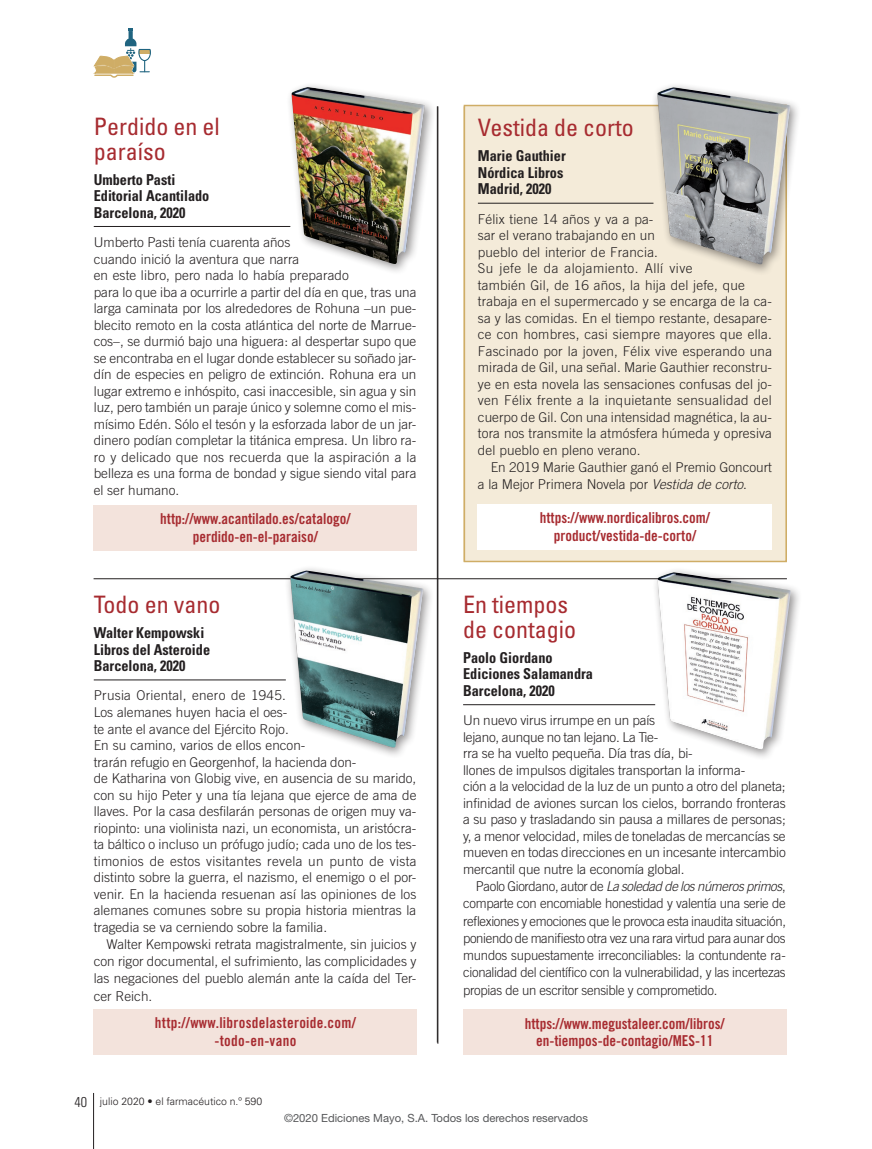
<style>
.page{position:relative;width:872px;height:1149px;background:#fff}
.page>*{position:absolute;margin:0;border:0;box-sizing:border-box;transform-origin:0 0}
.LLILBRES_titol{font:condensed 24px/24.8px "Univers LT Std";color:#a72b30}
.LLIBRES_web{font:15px/17.2px "Trade Gothic LT Std Bd Cn 20";color:#a72b30;text-align:center}
.LLIBRES_autor{font:700 condensed 15px "Univers LT Std";color:#231f20;scale:.95 1}
.LLIBRES_ciutat{font:700 condensed 15px "Univers LT Std";color:#231f20;scale:.95 1}
.LLIBRES_web-2{font:15px/17.2px "Trade Gothic LT Std Bd Cn 20";letter-spacing:.02em;color:#a72b30;text-align:center}
.TEXT_GENERAL_sense_e{font:300 13.5px/16.5px "Trade Gothic LT Std";color:#231f20}
.TEXT_GENERAL{font:300 13.5px/17.2px "Trade Gothic LT Std";color:#231f20;text-align:justify}
.LADILLO_3{font:11.25px "Helvetica Neue LT Std";color:#57585a}
.t1{font:300 10.5px "Univers LT Std";color:#231f20}
.s1{font-stretch:condensed;font-size:14.25px}
.s2{font-style:italic}
</style>
<div class="page">
<svg style="left:93px;top:28px;width:58px;height:50px"></svg>
<hr style="left:94px;top:578px;width:693px;height:1px;background:#231f20">
<hr style="left:93px;top:1092px;width:1px;height:56px;background:#231f20">
<hr style="left:437px;top:106px;width:1px;height:937px;background:#231f20">
<hr style="left:94px;top:226px;width:196px;height:1px;background:#231f20">
<div style="left:94px;top:505px;width:323px;height:45px;background:#f3e3dc"></div>
<hr style="left:94px;top:679px;width:192px;height:1px;background:#231f20">
<div style="left:94px;top:1008px;width:323px;height:45px;background:#f3e3dc"></div>
<hr style="left:463px;top:704px;width:192px;height:1px;background:#231f20">
<div style="left:463px;top:1008px;width:323px;height:45px;background:#f3e3dc"></div>
<div style="left:464px;top:105px;width:322px;height:456px;background:#f4ebd9"></div>
<hr style="left:478px;top:203px;width:175px;height:1px;background:#231f20">
<div style="left:477px;top:504px;width:295px;height:45px;background:#fff"></div>
<div style="left:463px;top:105px;width:324px;height:457px;border:2px solid #cfad66"></div>
<div style="left:651px;top:566px;width:151px;height:194px;background:#231f20;opacity:.5"></div>
<img style="left:657px;top:572px;width:134px;height:177px">
<div style="left:285px;top:81px;width:151px;height:194px;background:#231f20;opacity:.5"></div>
<img style="left:291px;top:87px;width:134px;height:177px">
<div style="left:651px;top:82px;width:151px;height:194px;background:#231f20;opacity:.5"></div>
<img style="left:657px;top:87px;width:133px;height:177px">
<div style="left:284px;top:565px;width:151px;height:193px;background:#231f20;opacity:.5"></div>
<img style="left:290px;top:570px;width:133px;height:177px">
<p class="LLILBRES_titol" style="left:94px;top:114px;width:128px">Perdido en el paraíso</p>
<p class="LLIBRES_autor" style="left:94px;top:170px;width:87px">Umberto Pasti</p>
<p class="LLIBRES_autor" style="left:94px;top:187px;width:123px">Editorial Acantilado</p>
<p class="LLIBRES_ciutat" style="left:94px;top:203px;width:98px">Barcelona, 2020</p>
<p class="TEXT_GENERAL_sense_e" style="left:94px;top:234px;width:324px">Umberto Pasti tenía cuarenta años<br>cuando inició la aventura que narra<br>en este libro, pero nada lo había preparado<br>para lo que iba a ocurrirle a partir del día en que, tras una larga caminata por los alrededores de Rohuna –un pue&shy;blecito remoto en la costa atlántica del norte de Marrue&shy;cos–, se durmió bajo una higuera: al despertar supo que se encontraba en el lugar donde establecer su soñado jar&shy;dín de especies en peligro de extinción. Rohuna era un lugar extremo e inhóspito, casi inaccesible, sin agua y sin luz, pero también un paraje único y solemne como el mis&shy;mísimo Edén. Sólo el tesón y la esforzada labor de un jar&shy;dinero podían completar la titánica empresa. Un libro ra&shy;ro y delicado que nos recuerda que la aspiración a la belleza es una forma de bondad y sigue siendo vital para el ser humano.</p>
<p class="LLIBRES_web" style="left:160px;top:510px;width:192px">http://www.acantilado.es/catalogo/ perdido-en-el-paraiso/</p>
<p class="LLILBRES_titol" style="left:94px;top:591px;width:128px">Todo en vano</p>
<p class="LLIBRES_autor" style="left:94px;top:623px;width:118px">Walter Kempowski</p>
<p class="LLIBRES_autor" style="left:94px;top:640px;width:124px">Libros del Asteroide</p>
<p class="LLIBRES_ciutat" style="left:94px;top:656px;width:98px">Barcelona, 2020</p>
<p class="TEXT_GENERAL_sense_e" style="left:94px;top:687px;width:324px">Prusia Oriental, enero de 1945.<br>Los alemanes huyen hacia el oes-<br>te ante el avance del Ejército Rojo.<br>En su camino, varios de ellos encon-<br>trarán refugio en Georgenhof, la hacienda don-<br>de Katharina von Globig vive, en ausencia de su marido, con su hijo Peter y una tía lejana que ejerce de ama de llaves. Por la casa desfilarán personas de origen muy va&shy;riopinto: una violinista nazi, un economista, un aristócra&shy;ta báltico o incluso un prófugo judío; cada uno de los tes&shy;timonios de estos visitantes revela un punto de vista distinto sobre la guerra, el nazismo, el enemigo o el por&shy;venir. En la hacienda resuenan así las opiniones de los alemanes comunes sobre su propia historia mientras la tragedia se va cerniendo sobre la familia.</p>
<p class="TEXT_GENERAL" style="left:94px;top:935px;width:324px;text-indent:13px">Walter Kempowski retrata magistralmente, sin juicios y con rigor documental, el sufrimiento, las complicidades y las negaciones del pueblo alemán ante la caída del Ter&shy;cer Reich.</p>
<p class="LLIBRES_web-2" style="left:155px;top:1013px;width:202px">http://www.librosdelasteroide.com/ -todo-en-vano</p>
<p class="t1" style="left:75px;top:1094px;width:189px"><span class="s1">40</span> julio 2020 • el farmacéutico n.º 590</p>
<p class="LLILBRES_titol" style="left:478px;top:115px;width:157px">Vestida de corto</p>
<p class="LLIBRES_autor" style="left:478px;top:147px;width:94px">Marie Gauthier</p>
<p class="LLIBRES_autor" style="left:478px;top:163px;width:91px">Nórdica Libros</p>
<p class="LLIBRES_ciutat" style="left:478px;top:180px;width:79px">Madrid, 2020</p>
<p class="TEXT_GENERAL_sense_e" style="left:478px;top:210px;width:296px">Félix tiene 14 años y va a pa-<br>sar el verano trabajando en un<br>pueblo del interior de Francia.<br>Su jefe le da alojamiento. Allí vive<br>también Gil, de 16 años, la hija del jefe, que trabaja en el supermercado y se encarga de la ca&shy;sa y las comidas. En el tiempo restante, desapare&shy;ce con hombres, casi siempre mayores que ella.<br>Fascinado por la joven, Félix vive esperando una mirada de Gil, una señal. Marie Gauthier reconstru&shy;ye en esta novela las sensaciones confusas del jo&shy;ven Félix frente a la inquietante sensualidad del cuerpo de Gil. Con una intensidad magnética, la au&shy;tora nos transmite la atmósfera húmeda y opresiva del pueblo en pleno verano.</p>
<p class="TEXT_GENERAL" style="left:478px;top:458px;width:295px;text-indent:13px">En 2019 Marie Gauthier ganó el Premio Goncourt a la Mejor Primera Novela por <span class="s2">Vestida de corto</span>.</p>
<p class="LLIBRES_web" style="left:540px;top:509px;width:172px">https://www.nordicalibros.com/ product/vestida-de-corto/</p>
<p class="LLILBRES_titol" style="left:463px;top:591px;width:115px">En tiempos de contagio</p>
<p class="LLIBRES_autor" style="left:463px;top:648px;width:96px">Paolo Giordano</p>
<p class="LLIBRES_autor" style="left:463px;top:664px;width:138px">Ediciones Salamandra</p>
<p class="LLIBRES_ciutat" style="left:463px;top:681px;width:98px">Barcelona, 2020</p>
<p class="TEXT_GENERAL_sense_e" style="left:463px;top:711px;width:324px">Un nuevo virus irrumpe en un país<br>lejano, aunque no tan lejano. La Tie-<br>rra se ha vuelto pequeña. Día tras día, bi-<br>llones de impulsos digitales transportan la informa-<br>ción a la velocidad de la luz de un punto a otro del planeta; infinidad de aviones surcan los cielos, borrando fronteras a su paso y trasladando sin pausa a millares de personas; y, a menor velocidad, miles de toneladas de mercancías se mueven en todas direcciones en un incesante intercambio mercantil que nutre la economía global.</p>
<p class="TEXT_GENERAL" style="left:463px;top:877px;width:324px;text-indent:13px">Paolo Giordano, autor de <span class="s2">La soledad de los números primos</span>, comparte con encomiable honestidad y valentía una serie de reflexiones y emociones que le provoca esta inaudita situación, poniendo de manifiesto otra vez una rara virtud para aunar dos mundos supuestamente irreconciliables: la contundente ra&shy;cionalidad del científico con la vulnerabilidad, y las incertezas propias de un escritor sensible y comprometido.</p>
<p class="LLIBRES_web" style="left:525px;top:1014px;width:201px">https://www.megustaleer.com/libros/ en-tiempos-de-contagio/MES-11</p>
<p class="LADILLO_3" style="left:284px;top:1111px;width:305px">©2020 Ediciones Mayo, S.A. Todos los derechos reservados</p>
</div>
